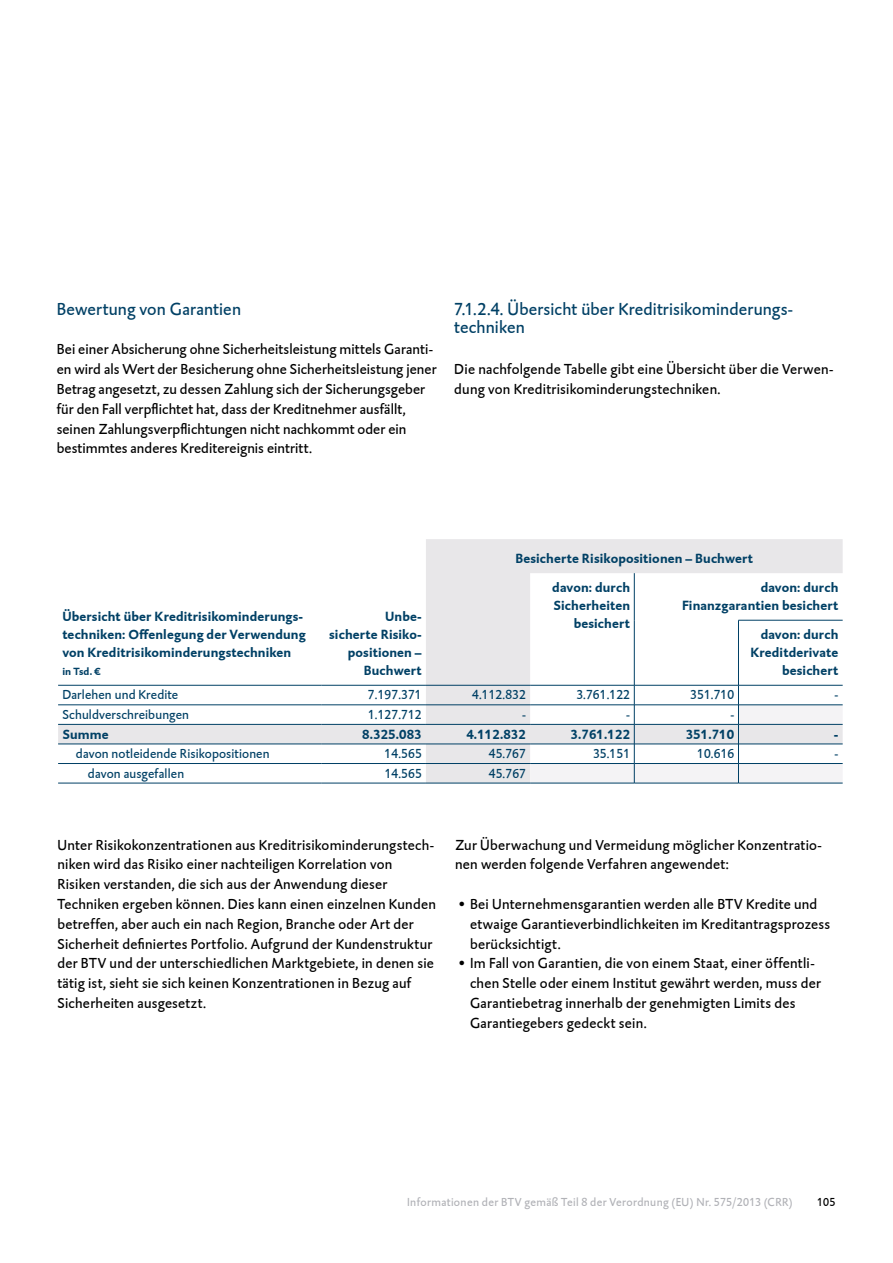
<style>
.page{position:relative;width:893px;height:1263px;background:#fff}
.page>*{position:absolute;margin:0;border:0;box-sizing:border-box;transform-origin:0 0}
.t1{font:18px/18px "DTL Caspari T";letter-spacing:.01em;color:#004065}
.t2{font:15px/19.8px "DTL Caspari T";letter-spacing:.015em;color:#000}
.t3{font:700 13.5px/18px "DTL Caspari T";letter-spacing:.01em;color:#004065;text-align:right}
.t4{font:13.5px "DTL Caspari T";letter-spacing:.01em;color:#004065}
.t5{font:12px "DTL Caspari T";letter-spacing:.03em;color:#b1b2b7}
.t6{font:12px "DTL Caspari T";color:#000}
.t7{font:700 10.5px "DTL Caspari T";color:#004065}
</style>
<div class="page">
<svg style="left:58px;top:539px;width:785px;height:244px"></svg>
<hr style="left:58px;top:704px;width:264px;height:1px;background:#004065">
<hr style="left:322px;top:704px;width:104px;height:1px;background:#004065">
<hr style="left:426px;top:704px;width:104px;height:1px;background:#004065">
<hr style="left:58px;top:724px;width:264px;height:1px;background:#004065">
<hr style="left:322px;top:724px;width:104px;height:1px;background:#004065">
<hr style="left:426px;top:724px;width:104px;height:1px;background:#004065">
<hr style="left:322px;top:744px;width:104px;height:1px;background:#004065">
<hr style="left:426px;top:744px;width:104px;height:1px;background:#004065">
<hr style="left:322px;top:763px;width:104px;height:1px;background:#004065">
<hr style="left:426px;top:763px;width:104px;height:1px;background:#004065">
<hr style="left:322px;top:783px;width:104px;height:1px;background:#004065">
<hr style="left:426px;top:783px;width:104px;height:1px;background:#004065">
<hr style="left:530px;top:783px;width:104px;height:1px;background:#004065">
<hr style="left:634px;top:783px;width:104px;height:1px;background:#004065">
<hr style="left:738px;top:783px;width:105px;height:1px;background:#004065">
<hr style="left:58px;top:744px;width:264px;height:1px;background:#004065">
<hr style="left:58px;top:763px;width:264px;height:1px;background:#004065">
<hr style="left:58px;top:783px;width:264px;height:1px;background:#004065">
<hr style="left:58px;top:685px;width:264px;height:1px;background:#004065">
<hr style="left:322px;top:685px;width:104px;height:1px;background:#004065">
<hr style="left:426px;top:685px;width:104px;height:1px;background:#004065">
<hr style="left:738px;top:620px;width:105px;height:1px;background:#004065">
<hr style="left:738px;top:620px;width:1px;height:65px;background:#004065">
<svg style="left:530px;top:685px;width:313px;height:98px"></svg>
<hr style="left:634px;top:573px;width:1px;height:47px;background:#004065">
<hr style="left:634px;top:620px;width:1px;height:65px;background:#004065">
<p class="t1" style="left:57px;top:300px;width:186px">Bewertung von Garantien</p>
<p class="t2" style="left:57px;top:339px;width:381px">Bei einer Absicherung ohne Sicherheitsleistung mittels Garanti&shy;en wird als Wert der Besicherung ohne Sicherheitsleistung jener Betrag angesetzt, zu dessen Zahlung sich der Sicherungsgeber für den Fall verpflichtet hat, dass der Kreditnehmer ausfällt, seinen Zahlungsverpflichtungen nicht nachkommt oder ein bestimmtes anderes Kreditereignis eintritt.</p>
<p class="t1" style="left:454px;top:300px;width:340px">7.1.2.4. Übersicht über Kreditrisikominderungs&shy;techniken</p>
<p class="t2" style="left:454px;top:359px;width:381px">Die nachfolgende Tabelle gibt eine Übersicht über die Verwen&shy;dung von Kreditrisikominderungstechniken.</p>
<p class="t3" style="left:62px;top:607px;width:245px;text-align:left">Übersicht über Kreditrisikominderungs&shy;techniken: Offenlegung der Verwendung von Kreditrisikominderungstechniken</p>
<p class="t7" style="left:62px;top:664px;width:39px">in Tsd. €</p>
<p class="t3" style="left:329px;top:607px;width:94px">Unbe-<br>sicherte Risiko&shy;positionen –<br>Buchwert</p>
<p class="t3" style="left:552px;top:543px;width:202px;line-height:29.1px;text-align:left;text-indent:-37px">Besicherte Risikopositionen – Buchwert davon: durch</p>
<p class="t3" style="left:553px;top:596px;width:78px">Sicherheiten besichert</p>
<p class="t3" style="left:682px;top:578px;width:158px">davon: durch<br>Finanzgarantien besichert</p>
<p class="t3" style="left:750px;top:625px;width:89px">davon: durch<br>Kreditderivate besichert</p>
<p class="t4" style="left:62px;top:686px;width:117px">Darlehen und Kredite</p>
<p class="t4" style="left:368px;top:686px;width:55px">7.197.371</p>
<p class="t4" style="left:472px;top:686px;width:55px">4.112.832</p>
<p class="t4" style="left:576px;top:686px;width:55px">3.761.122</p>
<p class="t4" style="left:690px;top:686px;width:45px">351.710</p>
<p class="t4" style="left:834px;top:686px;width:5px">-</p>
<p class="t4" style="left:62px;top:706px;width:128px">Schuldverschreibungen</p>
<p class="t4" style="left:368px;top:706px;width:55px">1.127.712</p>
<p class="t4" style="left:522px;top:706px;width:5px">-</p>
<p class="t4" style="left:626px;top:706px;width:5px">-</p>
<p class="t4" style="left:730px;top:706px;width:5px">-</p>
<p class="t3" style="left:62px;top:724px;width:48px">Summe</p>
<p class="t3" style="left:362px;top:724px;width:61px">8.325.083</p>
<p class="t3" style="left:466px;top:724px;width:61px">4.112.832</p>
<p class="t3" style="left:571px;top:724px;width:61px">3.761.122</p>
<p class="t3" style="left:686px;top:724px;width:50px">351.710</p>
<p class="t3" style="left:834px;top:724px;width:6px">-</p>
<p class="t4" style="left:76px;top:745px;width:195px">davon notleidende Risikopositionen</p>
<p class="t4" style="left:385px;top:745px;width:39px">14.565</p>
<p class="t4" style="left:489px;top:745px;width:39px">45.767</p>
<p class="t4" style="left:593px;top:745px;width:39px">35.151</p>
<p class="t4" style="left:697px;top:745px;width:39px">10.616</p>
<p class="t4" style="left:835px;top:745px;width:5px">-</p>
<p class="t4" style="left:88px;top:765px;width:98px">davon ausgefallen</p>
<p class="t4" style="left:385px;top:765px;width:39px">14.565</p>
<p class="t4" style="left:489px;top:765px;width:39px">45.767</p>
<p class="t2" style="left:57px;top:834px;width:380px">Unter Risikokonzentrationen aus Kreditrisikominderungstech&shy;niken wird das Risiko einer nachteiligen Korrelation von Risiken verstanden, die sich aus der Anwendung dieser Techniken ergeben können. Dies kann einen einzelnen Kunden betreffen, aber auch ein nach Region, Branche oder Art der Sicherheit definiertes Portfolio. Aufgrund der Kundenstruktur der BTV und der unterschiedlichen Marktgebiete, in denen sie tätig ist, sieht sie sich keinen Konzentrationen in Bezug auf Sicherheiten ausgesetzt.</p>
<p class="t2" style="left:455px;top:834px;width:368px">Zur Überwachung und Vermeidung möglicher Konzentratio&shy;nen werden folgende Verfahren angewendet:</p>
<p class="t2" style="left:470px;top:894px;width:362px;text-indent:-12px">• Bei Unternehmensgarantien werden alle BTV Kredite und etwaige Garantieverbindlichkeiten im Kreditantragsprozess berücksichtigt.</p>
<p class="t2" style="left:470px;top:953px;width:352px;text-indent:-12px">• Im Fall von Garantien, die von einem Staat, einer öffentli&shy;chen Stelle oder einem Institut gewährt werden, muss der Garantiebetrag innerhalb der genehmigten Limits des Garantiegebers gedeckt sein.</p>
<p class="t5" style="left:407px;top:1194px;width:387px">Informationen der BTV gemäß Teil 8 der Verordnung (EU) Nr. 575/2013 (CRR)</p>
<p class="t6" style="left:817px;top:1194px;width:20px">105</p>
</div>
